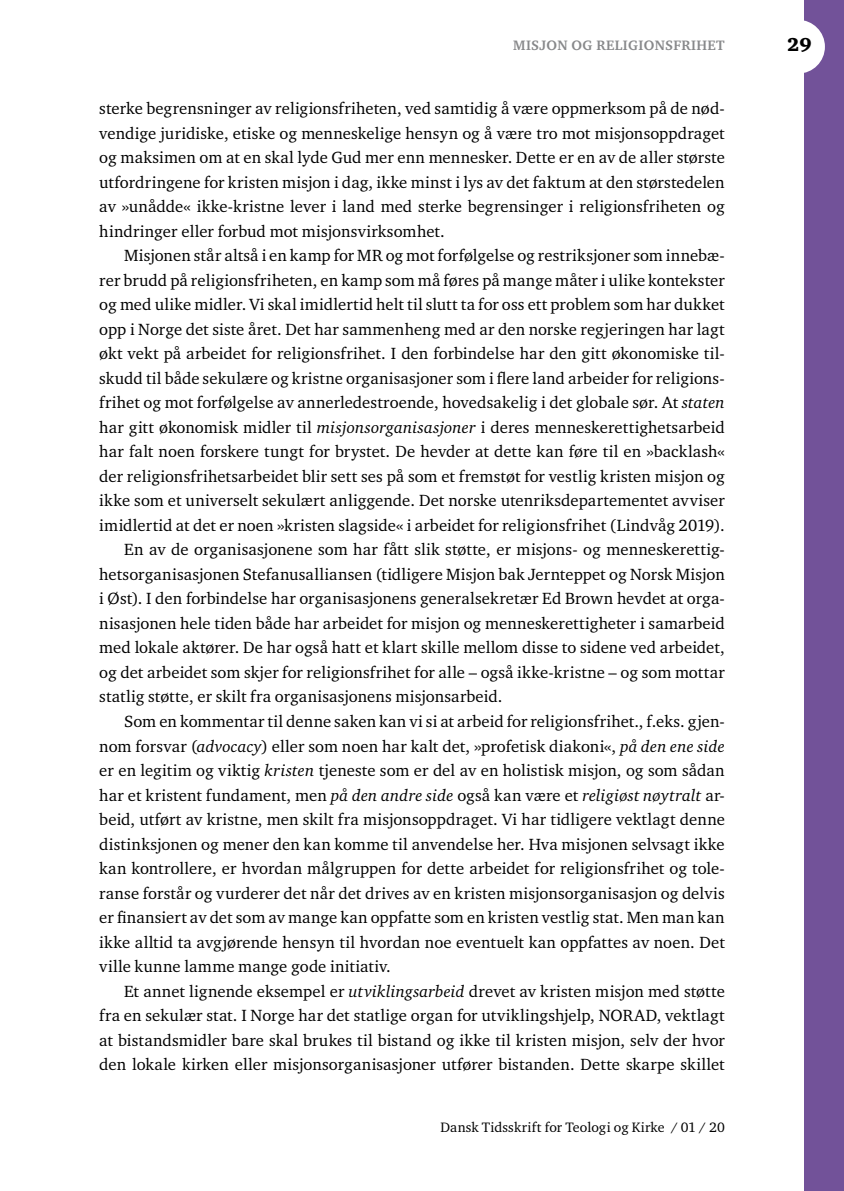
<style>
.page{position:relative;width:844px;height:1191px;background:#fff}
.page>*{position:absolute;margin:0;border:0;box-sizing:border-box;transform-origin:0 0}
.t1{font:900 19.25px "Charter ITC Std";color:#000}
.t2{font:16.62px/24.5px "Charter ITC Std";letter-spacing:.005em;color:#000;text-align:justify}
.t3{font:14px "Charter ITC Std";letter-spacing:.01em;color:#000}
.t4{font:700 14px "Charter ITC Std";letter-spacing:.025em;color:#87888a}
.s1{font-style:italic}
</style>
<div class="page">
<div style="left:804px;top:0;width:39px;height:1191px;background:#725299"></div>
<div style="left:771px;top:20px;width:53px;height:54px;background:#fff;border-radius:50%"></div>
<p class="t4" style="left:513px;top:37px;width:213px">MISJON OG RELIGIONSFRIHET</p>
<p class="t2" style="left:99px;top:96px;width:627px">sterke begrensninger av religionsfriheten, ved samtidig å være oppmerksom på de nød&shy;vendige juridiske, etiske og menneskelige hensyn og å være tro mot misjonsoppdraget og maksimen om at en skal lyde Gud mer enn mennesker. Dette er en av de aller største utfordringene for kristen misjon i dag, ikke minst i lys av det faktum at den størstedelen av »unådde« ikke-kristne lever i land med sterke begrensinger i religionsfriheten og hindringer eller forbud mot misjonsvirksomhet.</p>
<p class="t2" style="left:124px;top:243px;width:602px">Misjonen står altså i en kamp for MR og mot forfølgelse og restriksjoner som innebæ-</p>
<p class="t2" style="left:99px;top:267px;width:627px">rer brudd på religionsfriheten, en kamp som må føres på mange måter i ulike kontekster</p>
<p class="t2" style="left:99px;top:292px;width:627px">og med ulike midler. Vi skal imidlertid helt til slutt ta for oss ett problem som har dukket</p>
<p class="t2" style="left:99px;top:316px;width:627px">opp i Norge det siste året. Det har sammenheng med ar den norske regjeringen har lagt</p>
<p class="t2" style="left:99px;top:341px;width:627px">økt vekt på arbeidet for religionsfrihet. I den forbindelse har den gitt økonomiske til-</p>
<p class="t2" style="left:99px;top:365px;width:627px">skudd til både sekulære og kristne organisasjoner som i flere land arbeider for religions-</p>
<p class="t2" style="left:99px;top:390px;width:627px">frihet og mot forfølgelse av annerledestroende, hovedsakelig i det globale sør. At <span class="s1">staten</span></p>
<p class="t2" style="left:99px;top:414px;width:627px">har gitt økonomisk midler til <span class="s1">misjonsorganisasjoner</span> i deres menneskerettighetsarbeid</p>
<p class="t2" style="left:99px;top:439px;width:627px">har falt noen forskere tungt for brystet. De hevder at dette kan føre til en »backlash«</p>
<p class="t2" style="left:99px;top:463px;width:627px">der religionsfrihetsarbeidet blir sett ses på som et fremstøt for vestlig kristen misjon og</p>
<p class="t2" style="left:99px;top:488px;width:627px">ikke som et universelt sekulært anliggende. Det norske utenriksdepartementet avviser</p>
<p class="t2" style="left:99px;top:512px;width:626px">imidlertid at det er noen »kristen slagside« i arbeidet for religionsfrihet (Lindvåg 2019).</p>
<p class="t2" style="left:124px;top:537px;width:602px">En av de organisasjonene som har fått slik støtte, er misjons- og menneskerettig-</p>
<p class="t2" style="left:99px;top:561px;width:627px">hetsorganisasjonen Stefanusalliansen (tidligere Misjon bak Jernteppet og Norsk Misjon</p>
<p class="t2" style="left:99px;top:586px;width:627px">i Øst). I den forbindelse har organisasjonens generalsekretær Ed Brown hevdet at orga-</p>
<p class="t2" style="left:99px;top:611px;width:627px">nisasjonen hele tiden både har arbeidet for misjon og menneskerettigheter i samarbeid</p>
<p class="t2" style="left:99px;top:635px;width:626px">med lokale aktører. De har også hatt et klart skille mellom disse to sidene ved arbeidet,</p>
<p class="t2" style="left:99px;top:660px;width:627px">og det arbeidet som skjer for religionsfrihet for alle – også ikke-kristne – og som mottar</p>
<p class="t2" style="left:99px;top:684px;width:404px">statlig støtte, er skilt fra organisasjonens misjonsarbeid.</p>
<p class="t2" style="left:124px;top:709px;width:602px">Som en kommentar til denne saken kan vi si at arbeid for religionsfrihet., f.eks. gjen-</p>
<p class="t2" style="left:99px;top:733px;width:626px">nom forsvar (<span class="s1">advocacy</span>) eller som noen har kalt det, »profetisk diakoni«, <span class="s1">på den ene side</span></p>
<p class="t2" style="left:99px;top:758px;width:626px">er en legitim og viktig <span class="s1">kristen</span> tjeneste som er del av en holistisk misjon, og som sådan</p>
<p class="t2" style="left:99px;top:782px;width:627px">har et kristent fundament, men <span class="s1">på den andre side</span> også kan være et <span class="s1">religiøst nøytralt</span> ar-</p>
<p class="t2" style="left:99px;top:807px;width:627px">beid, utført av kristne, men skilt fra misjonsoppdraget. Vi har tidligere vektlagt denne</p>
<p class="t2" style="left:99px;top:831px;width:626px">distinksjonen og mener den kan komme til anvendelse her. Hva misjonen selvsagt ikke</p>
<p class="t2" style="left:99px;top:856px;width:627px">kan kontrollere, er hvordan målgruppen for dette arbeidet for religionsfrihet og tole-</p>
<p class="t2" style="left:99px;top:880px;width:626px">ranse forstår og vurderer det når det drives av en kristen misjonsorganisasjon og delvis</p>
<p class="t2" style="left:99px;top:905px;width:626px">er finansiert av det som av mange kan oppfatte som en kristen vestlig stat. Men man kan</p>
<p class="t2" style="left:99px;top:929px;width:627px">ikke alltid ta avgjørende hensyn til hvordan noe eventuelt kan oppfattes av noen. Det</p>
<p class="t2" style="left:99px;top:954px;width:293px">ville kunne lamme mange gode initiativ.</p>
<p class="t2" style="left:124px;top:978px;width:602px">Et annet lignende eksempel er <span class="s1">utviklingsarbeid</span> drevet av kristen misjon med støtte</p>
<p class="t2" style="left:99px;top:1003px;width:627px">fra en sekulær stat. I Norge har det statlige organ for utviklingshjelp, NORAD, vektlagt</p>
<p class="t2" style="left:99px;top:1027px;width:627px">at bistandsmidler bare skal brukes til bistand og ikke til kristen misjon, selv der hvor</p>
<p class="t2" style="left:99px;top:1052px;width:627px">den lokale kirken eller misjonsorganisasjoner utfører bistanden. Dette skarpe skillet</p>
<p class="t3" style="left:440px;top:1118px;width:286px">Dansk Tidsskrift for Teologi og Kirke / 01 / 20</p>
<p class="t1" style="left:787px;top:33px;width:26px">29</p>
</div>
